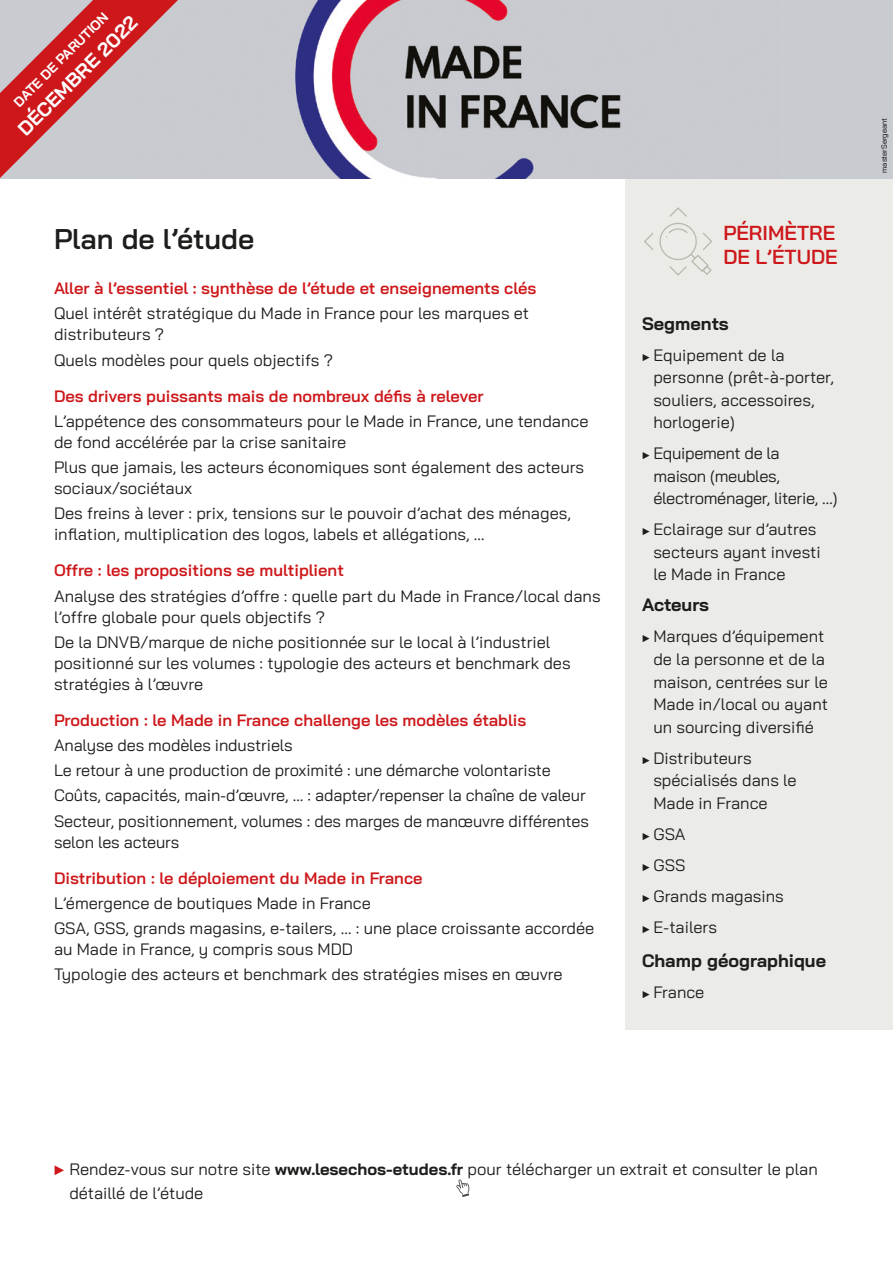
<style>
.page{position:relative;width:893px;height:1263px;background:#fff}
.page>*{position:absolute;margin:0;border:0;box-sizing:border-box;transform-origin:0 0}
.t1{font:600 28.5px "Bai Jamjuree";color:#1d1d1b}
.t2{font:600 20.25px/24.3px "Bai Jamjuree";color:#cd171a}
.t3{font:700 19.5px "Bai Jamjuree";color:#fff}
.t4{font:700 18px "Bai Jamjuree";color:#1d1d1b}
.t5{font:16.5px/22.5px "Bai Jamjuree";color:#1d1d1b}
.t6{font:600 16.5px "Bai Jamjuree";color:#cd171a}
.t7{font:16.5px/22.5px "Bai Jamjuree";letter-spacing:-.02em;color:#1d1d1b}
.t8{font:700 13.5px "Bai Jamjuree";color:#fff}
.t9{font:7.5px "Bai Jamjuree";color:#000}
.s1{font-size:12px}
.s2{color:#cd171a}
.s3{font-weight:700}
</style>
<div class="page">
<div style="left:625px;top:179px;width:268px;height:851px;background:#ebebe7"></div>
<div style="left:0;top:0;width:893px;height:179px;background:#c8cbcf"></div>
<img style="left:295px;top:0;width:326px;height:179px">
<svg style="left:644px;top:207px;width:69px;height:69px"></svg>
<svg style="left:0;top:0;width:178px;height:178px"></svg>
<svg style="left:456px;top:1179px;width:14px;height:18px"></svg>
<p class="t8" style="left:11px;top:99px;width:128px;rotate:-45deg">DATE DE PARUTION</p>
<p class="t3" style="left:13px;top:124px;width:161px;rotate:-45deg">DÉCEMBRE 2022</p>
<h1 class="t1" style="left:54px;top:222px;width:202px">Plan de l’étude</h1>
<p class="t6" style="left:54px;top:279px;width:484px">Aller à l’essentiel : synthèse de l’étude et enseignements clés</p>
<p class="t5" style="left:54px;top:303px;width:477px;line-height:21px">Quel intérêt stratégique du Made in France pour les marques et distributeurs ?</p>
<p class="t5" style="left:54px;top:348px;width:281px">Quels modèles pour quels objectifs ?</p>
<p class="t6" style="left:54px;top:386px;width:431px">Des drivers puissants mais de nombreux défis à relever</p>
<p class="t5" style="left:54px;top:410px;width:536px;line-height:21px">L’appétence des consommateurs pour le Made in France, une tendance de fond accélérée par la crise sanitaire</p>
<p class="t5" style="left:54px;top:457px;width:532px;line-height:21px">Plus que jamais, les acteurs économiques sont également des acteurs sociaux/sociétaux</p>
<p class="t5" style="left:54px;top:503px;width:518px;line-height:21px">Des freins à lever : prix, tensions sur le pouvoir d’achat des ménages, inflation, multiplication des logos, labels et allégations, …</p>
<p class="t6" style="left:54px;top:561px;width:291px">Offre : les propositions se multiplient</p>
<p class="t5" style="left:54px;top:585px;width:548px;line-height:21px">Analyse des stratégies d’offre : quelle part du Made in France/local dans l’offre globale pour quels objectifs ?</p>
<p class="t5" style="left:54px;top:631px;width:518px;line-height:21px">De la DNVB/marque de niche positionnée sur le local à l’industriel positionné sur les volumes : typologie des acteurs et benchmark des stratégies à l’œuvre</p>
<p class="t6" style="left:54px;top:710px;width:474px">Production : le Made in France challenge les modèles établis</p>
<p class="t5" style="left:54px;top:732px;width:536px;line-height:25.2px">Analyse des modèles industriels<br>Le retour à une production de proximité : une démarche volontariste Coûts, capacités, main-d’œuvre, … : adapter/repenser la chaîne de valeur Secteur, positionnement, volumes : des marges de manœuvre différentes</p>
<p class="t5" style="left:54px;top:830px;width:127px">selon les acteurs</p>
<p class="t6" style="left:54px;top:868px;width:370px">Distribution : le déploiement du Made in France</p>
<p class="t5" style="left:54px;top:890px;width:542px;line-height:25.2px">L’émergence de boutiques Made in France<br>GSA, GSS, grands magasins, e-tailers, … : une place croissante accordée</p>
<p class="t5" style="left:54px;top:936px;width:510px;line-height:25.2px">au Made in France, y compris sous MDD<br>Typologie des acteurs et benchmark des stratégies mises en œuvre</p>
<p class="t2" style="left:723px;top:221px;width:116px">PÉRIMÈTRE<br>DE L’ÉTUDE</p>
<p class="t4" style="left:642px;top:313px;width:88px">Segments</p>
<p class="t5" style="left:653px;top:344px;width:182px;text-indent:-11px"><span class="s1">▶</span> Equipement de la personne (prêt-à-porter, souliers, accessoires, horlogerie)</p>
<p class="t7" style="left:653px;top:442px;width:186px;text-indent:-11px"><span class="s1">▶</span> Equipement de la<br>maison (meubles, électroménager, literie, …)</p>
<p class="t5" style="left:653px;top:518px;width:169px;text-indent:-11px"><span class="s1">▶</span> Eclairage sur d’autres secteurs ayant investi le Made in France</p>
<p class="t4" style="left:642px;top:595px;width:69px">Acteurs</p>
<p class="t5" style="left:653px;top:625px;width:176px;text-indent:-11px"><span class="s1">▶</span> Marques d’équipement de la personne et de la maison, centrées sur le<br>Made in/local ou ayant un sourcing diversifié</p>
<p class="t5" style="left:653px;top:746px;width:145px;text-indent:-11px"><span class="s1">▶</span> Distributeurs spécialisés dans le<br>Made in France</p>
<p class="t5" style="left:642px;top:818px;width:143px;line-height:31px"><span class="s1">▶</span> GSA<br><span class="s1">▶</span> GSS<br><span class="s1">▶</span> Grands magasins <span class="s1">▶</span> E-tailers</p>
<p class="t4" style="left:642px;top:950px;width:186px">Champ géographique</p>
<p class="t5" style="left:642px;top:980px;width:64px"><span class="s1">▶</span> France</p>
<p class="t9" style="left:878px;top:173px;width:57px;rotate:-90deg">masterSergeant</p>
<p class="t5" style="left:69px;top:1157px;width:750px;line-height:24px;text-indent:-16px"><span class="s2">▶</span> Rendez-vous sur notre site <span class="s3">www.lesechos-etudes.fr</span> pour télécharger un extrait et consulter le plan détaillé de l’étude</p>
</div>
